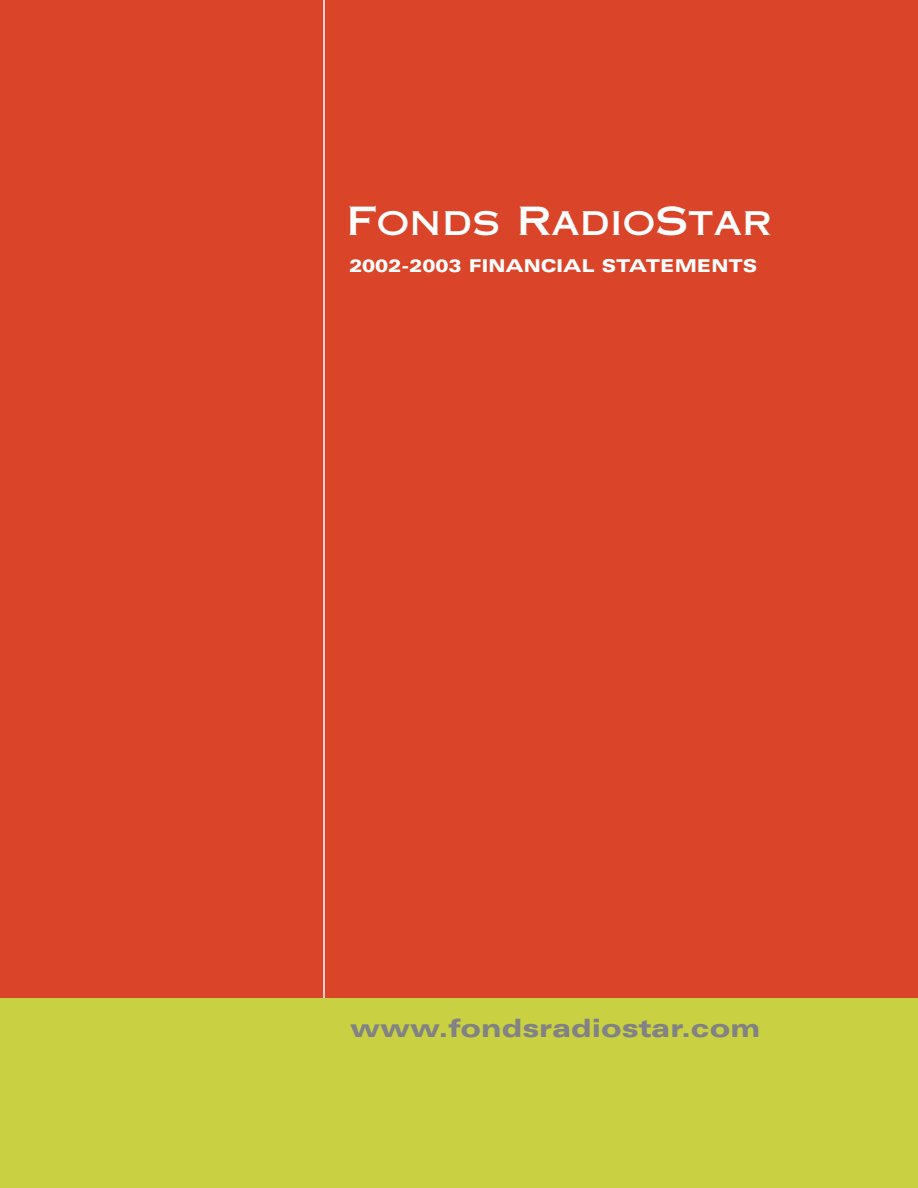
<style>
.page{position:relative;width:918px;height:1188px;background:#da4428}
.page>*{position:absolute;margin:0;border:0;box-sizing:border-box;transform-origin:0 0}
.t1{font:39px "Copperplate Thirty One AB";color:#fff}
.t2{font:900 expanded 25.35px "Univers";color:#808285}
.t3{font:900 expanded 17.7px "Univers";color:#fff}
</style>
<div class="page">
<hr style="left:323px;top:0;width:2px;height:1188px;background:#fff">
<div style="left:0;top:999px;width:918px;height:189px;background:#c9d041"></div>
<h1 class="t1" style="left:346px;top:198px;width:427px">Fonds RadioStar</h1>
<p class="t3" style="left:349px;top:259px;width:410px">2002-2003 FINANCIAL STATEMENTS</p>
<h2 class="t2" style="left:350px;top:1019px;width:412px">www.fondsradiostar.com</h2>
</div>
